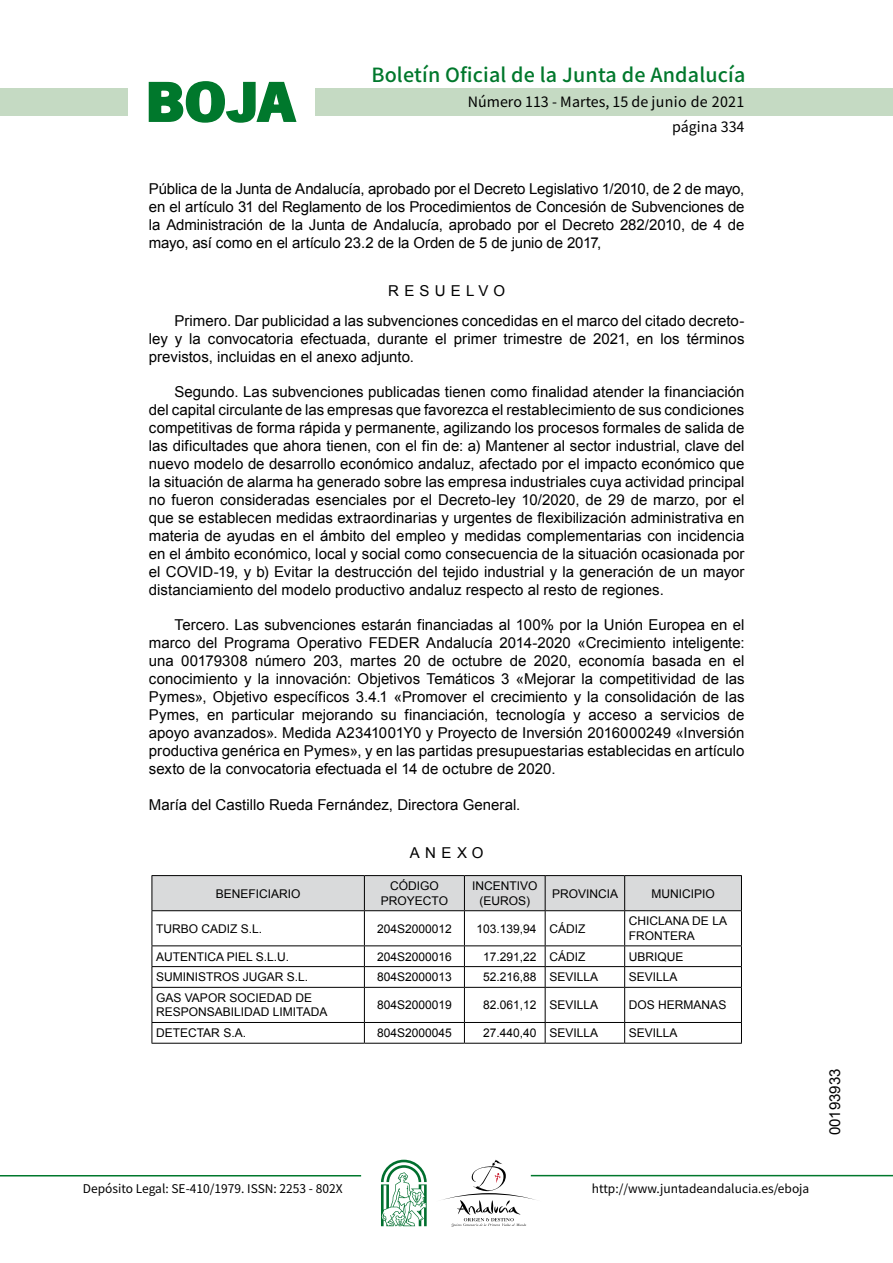
<style>
.page{position:relative;width:893px;height:1263px;background:#fff}
.page>*{position:absolute;margin:0;border:0;box-sizing:border-box;transform-origin:0 0}
.t1{font:700 57.75px "News Got T";color:#00782c;scale:1.14 1}
.t2{font:500 19.5px "Noto Sans HK";letter-spacing:.01em;color:#00782c}
.t3{font:15px/18px "Arial";color:#000;text-align:justify}
.t4{font:14.25px/24.5px "Noto Sans HK";color:#000;text-align:right}
.t5{font:12px/14.4px "Arial";color:#000;text-align:center}
.t6{font:12px "Noto Sans HK";color:#000}
</style>
<div class="page">
<div style="left:315px;top:88px;width:577px;height:28px;background:#c5dac3"></div>
<div style="left:0;top:88px;width:128px;height:28px;background:#c5dac3"></div>
<hr style="left:0;top:1175px;width:361px;height:2px;background:#00782c">
<hr style="left:531px;top:1175px;width:361px;height:1px;background:#00782c">
<svg style="left:148px;top:81px;width:149px;height:42px"></svg>
<svg style="left:442px;top:1160px;width:100px;height:67px"></svg>
<svg style="left:381px;top:1160px;width:45px;height:66px"></svg>
<div style="left:152px;top:876px;width:589px;height:34px;background:#d9dadb"></div>
<hr style="left:151px;top:875px;width:213px;height:1px;background:#000">
<hr style="left:151px;top:876px;width:1px;height:34px;background:#000">
<hr style="left:364px;top:875px;width:100px;height:1px;background:#000">
<hr style="left:364px;top:876px;width:1px;height:34px;background:#000">
<hr style="left:464px;top:875px;width:81px;height:1px;background:#000">
<hr style="left:464px;top:876px;width:1px;height:34px;background:#000">
<hr style="left:545px;top:875px;width:79px;height:1px;background:#000">
<hr style="left:544px;top:876px;width:1px;height:34px;background:#000">
<hr style="left:624px;top:875px;width:117px;height:1px;background:#000">
<hr style="left:624px;top:876px;width:1px;height:34px;background:#000">
<hr style="left:741px;top:876px;width:1px;height:34px;background:#000">
<hr style="left:151px;top:910px;width:213px;height:1px;background:#000">
<hr style="left:151px;top:911px;width:1px;height:34px;background:#000">
<hr style="left:364px;top:910px;width:100px;height:1px;background:#000">
<hr style="left:364px;top:911px;width:1px;height:34px;background:#000">
<hr style="left:464px;top:910px;width:81px;height:1px;background:#000">
<hr style="left:464px;top:911px;width:1px;height:34px;background:#000">
<hr style="left:545px;top:910px;width:79px;height:1px;background:#000">
<hr style="left:544px;top:911px;width:1px;height:34px;background:#000">
<hr style="left:624px;top:910px;width:117px;height:1px;background:#000">
<hr style="left:624px;top:911px;width:1px;height:34px;background:#000">
<hr style="left:741px;top:911px;width:1px;height:34px;background:#000">
<hr style="left:151px;top:945px;width:213px;height:1px;background:#000">
<hr style="left:364px;top:945px;width:100px;height:1px;background:#000">
<hr style="left:464px;top:945px;width:81px;height:1px;background:#000">
<hr style="left:545px;top:945px;width:79px;height:1px;background:#000">
<hr style="left:624px;top:945px;width:117px;height:1px;background:#000">
<hr style="left:151px;top:966px;width:213px;height:1px;background:#000">
<svg style="left:151px;top:946px;width:1px;height:41px"></svg>
<hr style="left:364px;top:966px;width:100px;height:1px;background:#000">
<svg style="left:364px;top:946px;width:1px;height:41px"></svg>
<hr style="left:464px;top:966px;width:81px;height:1px;background:#000">
<svg style="left:464px;top:946px;width:1px;height:41px"></svg>
<hr style="left:545px;top:966px;width:79px;height:1px;background:#000">
<svg style="left:544px;top:946px;width:1px;height:41px"></svg>
<hr style="left:624px;top:966px;width:117px;height:1px;background:#000">
<svg style="left:624px;top:946px;width:1px;height:41px"></svg>
<svg style="left:741px;top:946px;width:1px;height:41px"></svg>
<hr style="left:151px;top:987px;width:213px;height:1px;background:#000">
<hr style="left:151px;top:988px;width:1px;height:34px;background:#000">
<hr style="left:364px;top:987px;width:100px;height:1px;background:#000">
<hr style="left:364px;top:988px;width:1px;height:34px;background:#000">
<hr style="left:464px;top:987px;width:81px;height:1px;background:#000">
<hr style="left:464px;top:988px;width:1px;height:34px;background:#000">
<hr style="left:545px;top:987px;width:79px;height:1px;background:#000">
<hr style="left:544px;top:988px;width:1px;height:34px;background:#000">
<hr style="left:624px;top:987px;width:117px;height:1px;background:#000">
<hr style="left:624px;top:988px;width:1px;height:34px;background:#000">
<hr style="left:741px;top:988px;width:1px;height:34px;background:#000">
<hr style="left:151px;top:1022px;width:213px;height:1px;background:#000">
<svg style="left:151px;top:1023px;width:1px;height:20px"></svg>
<hr style="left:364px;top:1022px;width:100px;height:1px;background:#000">
<svg style="left:364px;top:1023px;width:1px;height:20px"></svg>
<hr style="left:464px;top:1022px;width:81px;height:1px;background:#000">
<svg style="left:464px;top:1023px;width:1px;height:20px"></svg>
<hr style="left:545px;top:1022px;width:79px;height:1px;background:#000">
<svg style="left:544px;top:1023px;width:1px;height:20px"></svg>
<hr style="left:624px;top:1022px;width:117px;height:1px;background:#000">
<svg style="left:624px;top:1023px;width:1px;height:20px"></svg>
<svg style="left:741px;top:1023px;width:1px;height:20px"></svg>
<hr style="left:151px;top:1043px;width:213px;height:1px;background:#000">
<hr style="left:364px;top:1043px;width:100px;height:1px;background:#000">
<hr style="left:464px;top:1043px;width:81px;height:1px;background:#000">
<hr style="left:545px;top:1043px;width:79px;height:1px;background:#000">
<hr style="left:624px;top:1043px;width:117px;height:1px;background:#000">
<h1 class="t1" style="left:145px;top:68px;width:133px">BOJA</h1>
<h2 class="t2" style="left:371px;top:64px;width:375px">Boletín Oficial de la Junta de Andalucía</h2>
<p class="t4" style="left:468px;top:90px;width:278px">Número 113 - Martes, 15 de junio de 2021 página 334</p>
<p class="t3" style="left:149px;top:180px;width:597px">Pública de la Junta de Andalucía, aprobado por el Decreto Legislativo 1/2010, de 2 de mayo, en el artículo 31 del Reglamento de los Procedimientos de Concesión de Subvenciones de la Administración de la Junta de Andalucía, aprobado por el Decreto 282/2010, de 4 de mayo, así como en el artículo 23.2 de la Orden de 5 de junio de 2017,</p>
<p class="t3" style="left:174px;top:275px;width:571px;line-height:30.8px;text-indent:214px">RESUELVO<br>Primero. Dar publicidad a las subvenciones concedidas en el marco del citado decreto-</p>
<p class="t3" style="left:149px;top:330px;width:597px">ley y la convocatoria efectuada, durante el primer trimestre de 2021, en los términos previstos, incluidas en el anexo adjunto.</p>
<p class="t3" style="left:149px;top:383px;width:597px;text-indent:26px">Segundo. Las subvenciones publicadas tienen como finalidad atender la financiación del capital circulante de las empresas que favorezca el restablecimiento de sus condiciones competitivas de forma rápida y permanente, agilizando los procesos formales de salida de las dificultades que ahora tienen, con el fin de: a) Mantener al sector industrial, clave del nuevo modelo de desarrollo económico andaluz, afectado por el impacto económico que la situación de alarma ha generado sobre las empresa industriales cuya actividad principal no fueron consideradas esenciales por el Decreto-ley 10/2020, de 29 de marzo, por el que se establecen medidas extraordinarias y urgentes de flexibilización administrativa en materia de ayudas en el ámbito del empleo y medidas complementarias con incidencia en el ámbito económico, local y social como consecuencia de la situación ocasionada por el COVID-19, y b) Evitar la destrucción del tejido industrial y la generación de un mayor distanciamiento del modelo productivo andaluz respecto al resto de regiones.</p>
<p class="t3" style="left:149px;top:616px;width:597px;text-indent:26px">Tercero. Las subvenciones estarán financiadas al 100% por la Unión Europea en el marco del Programa Operativo FEDER Andalucía 2014-2020 «Crecimiento inteligente: una 00179308 número 203, martes 20 de octubre de 2020, economía basada en el conocimiento y la innovación: Objetivos Temáticos 3 «Mejorar la competitividad de las Pymes», Objetivo específicos 3.4.1 «Promover el crecimiento y la consolidación de las Pymes, en particular mejorando su financiación, tecnología y acceso a servicios de apoyo avanzados». Medida A2341001Y0 y Proyecto de Inversión 2016000249 «Inversión productiva genérica en Pymes», y en las partidas presupuestarias establecidas en artículo sexto de la convocatoria efectuada el 14 de octubre de 2020.</p>
<p class="t3" style="left:149px;top:796px;width:373px">María del Castillo Rueda Fernández, Directora General.</p>
<p class="t3" style="left:410px;top:844px;width:75px">ANEXO</p>
<p class="t5" style="left:216px;top:886px;width:86px">BENEFICIARIO</p>
<p class="t5" style="left:381px;top:879px;width:69px">CÓDIGO<br>PROYECTO</p>
<p class="t5" style="left:472px;top:879px;width:67px">INCENTIVO (EUROS)</p>
<p class="t5" style="left:552px;top:886px;width:68px">PROVINCIA</p>
<p class="t5" style="left:651px;top:886px;width:65px">MUNICIPIO</p>
<p class="t5" style="left:156px;top:921px;width:108px">TURBO CADIZ S.L.</p>
<p class="t5" style="left:377px;top:921px;width:76px">204S2000012</p>
<p class="t5" style="left:476px;top:921px;width:110px">103.139,94 CÁDIZ</p>
<p class="t5" style="left:629px;top:914px;width:100px;text-align:left">CHICLANA DE LA<br>FRONTERA</p>
<p class="t5" style="left:156px;top:949px;width:134px">AUTENTICA PIEL S.L.U.</p>
<p class="t5" style="left:377px;top:949px;width:76px">204S2000016</p>
<p class="t5" style="left:483px;top:949px;width:104px">17.291,22 CÁDIZ</p>
<p class="t5" style="left:629px;top:949px;width:56px">UBRIQUE</p>
<p class="t5" style="left:156px;top:970px;width:154px">SUMINISTROS JUGAR S.L.</p>
<p class="t5" style="left:377px;top:970px;width:76px">804S2000013</p>
<p class="t5" style="left:483px;top:970px;width:116px">52.216,88 SEVILLA</p>
<p class="t5" style="left:629px;top:970px;width:50px">SEVILLA</p>
<p class="t5" style="left:156px;top:991px;width:173px;text-align:left">GAS VAPOR SOCIEDAD DE<br>RESPONSABILIDAD LIMITADA</p>
<p class="t5" style="left:377px;top:998px;width:76px">804S2000019</p>
<p class="t5" style="left:483px;top:998px;width:116px">82.061,12 SEVILLA</p>
<p class="t5" style="left:629px;top:998px;width:99px">DOS HERMANAS</p>
<p class="t5" style="left:156px;top:1026px;width:91px">DETECTAR S.A.</p>
<p class="t5" style="left:377px;top:1026px;width:76px">804S2000045</p>
<p class="t5" style="left:483px;top:1026px;width:116px">27.440,40 SEVILLA</p>
<p class="t5" style="left:629px;top:1026px;width:50px">SEVILLA</p>
<p class="t6" style="left:83px;top:1181px;width:261px">Depósito Legal: SE-410/1979. ISSN: 2253 - 802X</p>
<p class="t6" style="left:592px;top:1181px;width:219px">http://www.juntadeandalucia.es/eboja</p>
<p class="t3" style="left:826px;top:1135px;width:68px;rotate:-90deg">00193933</p>
</div>
